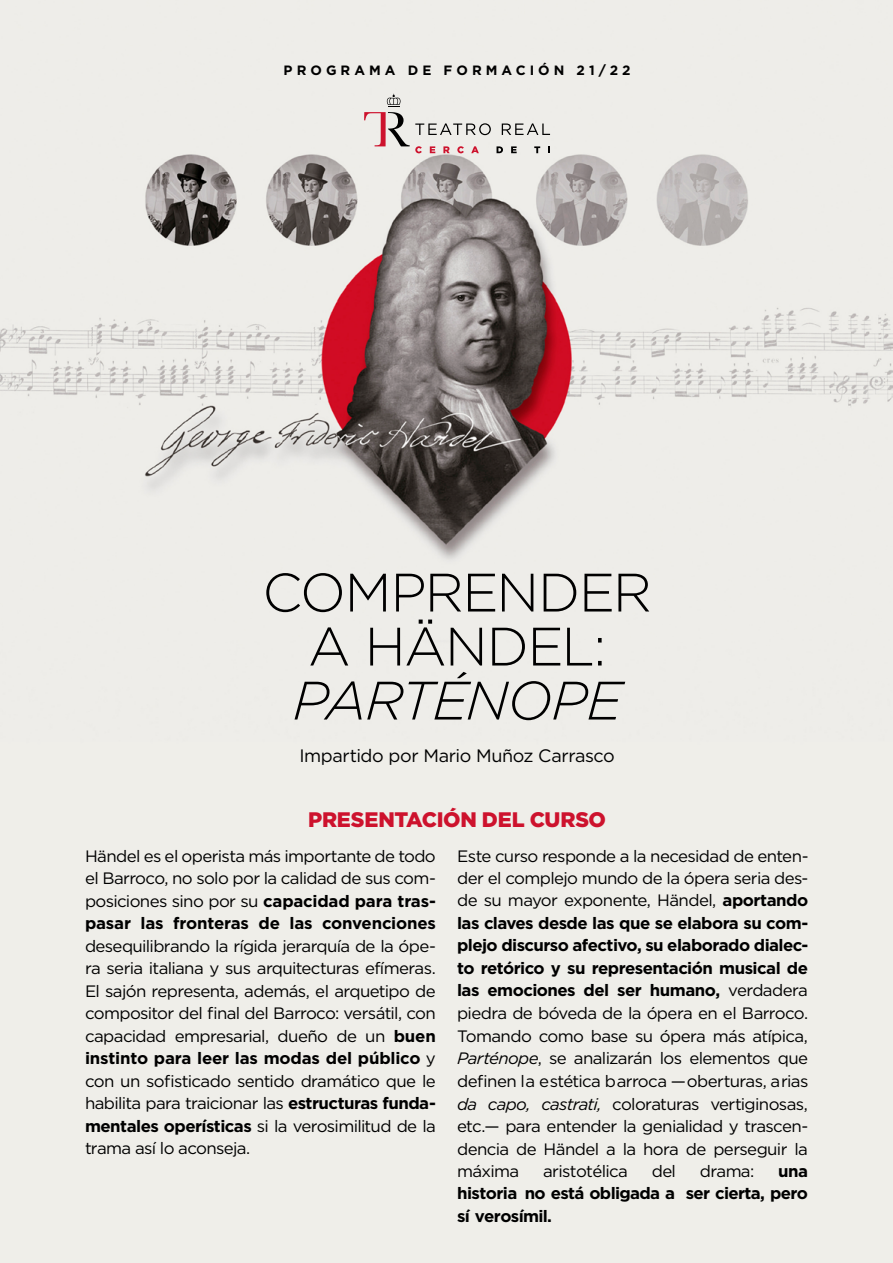
<style>
.page{position:relative;width:893px;height:1263px;background:#fff}
.page>*{position:absolute;margin:0;border:0;box-sizing:border-box;transform-origin:0 0}
.t1{font:300 54px/54px "Gotham";letter-spacing:-.03em;color:#000;text-align:center}
.t2{font:italic 300 54px "Gotham";letter-spacing:-.025em;color:#000}
.t3{font:900 21px "Gotham";letter-spacing:-.015em;color:#cd122d}
.t4{font:18px "Gotham";letter-spacing:-.02em;color:#000}
.t5{font:16.5px/22.5px "Gotham";letter-spacing:-.04em;color:#000;text-align:justify}
.t6{font:700 16.5px/22.5px "Gotham";letter-spacing:-.04em;color:#000;text-align:justify}
.t7{font:700 13.5px "Gotham";letter-spacing:.3em;color:#000}
.s1{font-weight:700}
.s2{font-style:italic}
</style>
<div class="page">
<img style="left:0;top:0;width:893px;height:1263px">
<svg style="left:364px;top:94px;width:186px;height:59px;background:#ded7d4"></svg>
<p class="t7" style="left:284px;top:61px;width:349px">PROGRAMA DE FORMACIÓN 21/22</p>
<h1 class="t1" style="left:262px;top:564px;width:391px">COMPRENDER<br>A HÄNDEL:</h1>
<h1 class="t2" style="left:293px;top:666px;width:330px">PARTÉNOPE</h1>
<p class="t4" style="left:299px;top:744px;width:317px">Impartido por Mario Muñoz Carrasco</p>
<p class="t3" style="left:308px;top:805px;width:299px">PRESENTACIÓN DEL CURSO</p>
<p class="t5" style="left:85px;top:844px;width:352px">Händel es el operista más importante de todo el Barroco, no solo por la calidad de sus com&shy;posiciones sino por su <span class="s1">capacidad para tras&shy;pasar las fronteras de las convenciones</span></p>
<p class="t5" style="left:85px;top:934px;width:352px">desequilibrando la rígida jerarquía de la ópe&shy;ra seria italiana y sus arquitecturas efímeras.<br>El sajón representa, además, el arquetipo de compositor del final del Barroco: versátil, con capacidad empresarial, dueño de un <span class="s1">buen instinto para leer las modas del público</span> y con un sofisticado sentido dramático que le habilita para traicionar las <span class="s1">estructuras funda&shy;mentales operísticas</span> si la verosimilitud de la trama así lo aconseja.</p>
<p class="t5" style="left:457px;top:844px;width:353px">Este curso responde a la necesidad de enten&shy;der el complejo mundo de la ópera seria des&shy;de su mayor exponente, Händel, <span class="s1">aportando las claves desde las que se elabora su com&shy;plejo discurso afectivo, su elaborado dialec&shy;to retórico y su representación musical de las emociones del ser humano,</span> verdadera piedra de bóveda de la ópera en el Barroco.<br>Tomando como base su ópera más atípica, <span class="s2">Parténope</span>, se analizarán los elementos que definen la estética barroca —oberturas, arias <span class="s2">da capo, castrati,</span> coloraturas vertiginosas, etc.— para entender la genialidad y trascen&shy;dencia de Händel a la hora de perseguir la máxima</p>
<p class="t5" style="left:543px;top:1159px;width:86px">aristotélica</p>
<p class="t5" style="left:652px;top:1159px;width:26px">del</p>
<p class="t5" style="left:700px;top:1159px;width:56px">drama:</p>
<p class="t6" style="left:457px;top:1159px;width:352px;text-indent:321px">una historia no está obligada a ser cierta, pero sí verosímil.</p>
</div>
